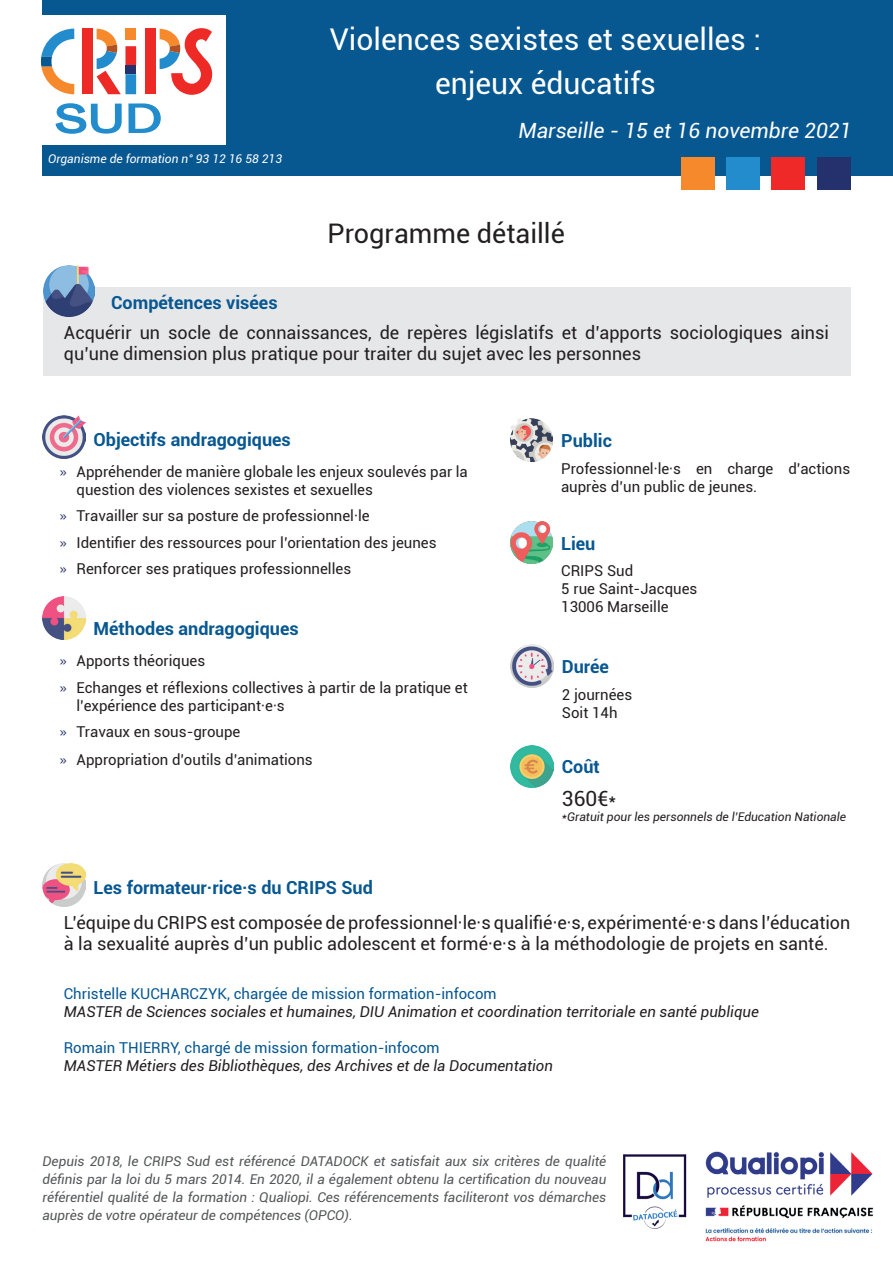
<style>
.page{position:relative;width:893px;height:1263px;background:#fff}
.page>*{position:absolute;margin:0;border:0;box-sizing:border-box;transform-origin:0 0}
.t1{font:30px/44.2px "Roboto";color:#fff;text-align:center}
.t2{font:27px "Roboto";color:#231f20}
.t3{font:italic 21px "Roboto";color:#fff}
.t4{font:21px "Roboto";color:#231f20}
.t5{font:18px/21.6px "Roboto";color:#231f20}
.t6{font:700 18px "Roboto";color:#075791}
.t7{font:15px/18px "Roboto";color:#231f20}
.t8{font:italic 15px "Roboto";color:#231f20}
.t9{font:15px "Roboto";color:#075791}
.t10{font:italic 13.5px/18px "Roboto";color:#545557;text-align:justify}
.t11{font:italic 12px "Roboto";color:#231f20}
.t12{font:italic 12px "Roboto";color:#fff}
.s1{font-family:"Segoe UI";color:#24316c}
.s2{font-size:18px}
</style>
<div class="page">
<div style="left:42px;top:0;width:851px;height:175px;background:#075791"></div>
<div style="left:817px;top:157px;width:33px;height:33px;background:#24316c"></div>
<div style="left:771px;top:157px;width:34px;height:33px;background:#ee2928"></div>
<div style="left:726px;top:157px;width:34px;height:33px;background:#228ccc"></div>
<div style="left:681px;top:157px;width:34px;height:33px;background:#f6892b"></div>
<div style="left:28px;top:15px;width:197px;height:130px;background:#fff"></div>
<svg style="left:56px;top:103px;width:66px;height:31px"></svg>
<svg style="left:128px;top:103px;width:33px;height:30px"></svg>
<div style="left:82px;top:29px;width:11px;height:65px;background:#ee2a27"></div>
<div style="left:145px;top:29px;width:11px;height:65px;background:#ee2a27"></div>
<svg style="left:97px;top:29px;width:39px;height:65px"></svg>
<svg style="left:160px;top:28px;width:53px;height:67px"></svg>
<svg style="left:41px;top:29px;width:33px;height:65px"></svg>
<div style="left:43px;top:287px;width:807px;height:89px;background:#e6e7e9"></div>
<img style="left:43px;top:416px;width:42px;height:42px">
<img style="left:43px;top:265px;width:51px;height:51px">
<img style="left:43px;top:597px;width:42px;height:42px">
<img style="left:510px;top:521px;width:42px;height:43px">
<img style="left:43px;top:864px;width:42px;height:42px">
<img style="left:511px;top:645px;width:42px;height:42px">
<img style="left:511px;top:745px;width:42px;height:43px">
<img style="left:510px;top:419px;width:43px;height:42px">
<img style="left:705px;top:1151px;width:169px;height:91px">
<img style="left:623px;top:1154px;width:64px;height:75px">
<p class="t12" style="left:48px;top:151px;width:235px">Organisme de formation n° 93 12 16 58 213</p>
<h1 class="t1" style="left:330px;top:16px;width:433px">Violences sexistes et sexuelles : enjeux éducatifs</h1>
<h3 class="t3" style="left:518px;top:116px;width:334px">Marseille - 15 et 16 novembre 2021</h3>
<h2 class="t2" style="left:328px;top:215px;width:239px">Programme détaillé</h2>
<p class="t6" style="left:111px;top:290px;width:168px">Compétences visées</p>
<p class="t5" style="left:64px;top:321px;width:767px">Acquérir un socle de connaissances, de repères législatifs et d’apports sociologiques ainsi qu’une dimension plus pratique pour traiter du sujet avec les personnes</p>
<p class="t6" style="left:94px;top:427px;width:199px">Objectifs andragogiques</p>
<p class="t7" style="left:77px;top:462px;width:393px;text-indent:-17px"><span class="s1">»</span> Appréhender de manière globale les enjeux soulevés par la question des violences sexistes et sexuelles</p>
<p class="t7" style="left:60px;top:502px;width:379px;line-height:26.5px"><span class="s1">»</span> Travailler sur sa posture de professionnel·le<br><span class="s1">»</span> Identifier des ressources pour l’orientation des jeunes <span class="s1">»</span> Renforcer ses pratiques professionnelles</p>
<p class="t6" style="left:94px;top:616px;width:207px">Méthodes andragogiques</p>
<p class="t7" style="left:60px;top:647px;width:410px;line-height:26.5px"><span class="s1">»</span> Apports théoriques<br><span class="s1">»</span> Echanges et réflexions collectives à partir de la pratique et</p>
<p class="t7" style="left:60px;top:691px;width:227px;line-height:26.5px;text-indent:17px">l’expérience des participant·e·s <span class="s1">»</span> Travaux en sous-groupe</p>
<p class="t7" style="left:60px;top:750px;width:255px"><span class="s1">»</span> Appropriation d’outils d’animations</p>
<p class="t6" style="left:561px;top:428px;width:52px">Public</p>
<p class="t7" style="left:561px;top:459px;width:291px">Professionnel·le·s en charge d’actions auprès d’un public de jeunes.</p>
<p class="t6" style="left:561px;top:530px;width:36px">Lieu</p>
<p class="t7" style="left:561px;top:561px;width:138px">CRIPS Sud<br>5 rue Saint-Jacques<br>13006 Marseille</p>
<p class="t6" style="left:562px;top:654px;width:49px">Durée</p>
<p class="t7" style="left:562px;top:685px;width:72px">2 journées<br>Soit 14h</p>
<p class="t6" style="left:562px;top:754px;width:40px">Coût</p>
<h3 class="t4" style="left:562px;top:784px;width:56px">360€<span class="s2">*</span></h3>
<p class="t11" style="left:562px;top:808px;width:286px">*Gratuit pour les personnels de l’Education Nationale</p>
<p class="t6" style="left:94px;top:875px;width:281px">Les formateur·rice·s du CRIPS Sud</p>
<p class="t5" style="left:64px;top:911px;width:788px">L’équipe du CRIPS est composée de professionnel·le·s qualifié·e·s, expérimenté·e·s dans l’éducation à la sexualité auprès d’un public adolescent et formé·e·s à la méthodologie de projets en santé.</p>
<p class="t9" style="left:64px;top:983px;width:434px">Christelle KUCHARCZYK, chargée de mission formation-infocom</p>
<p class="t8" style="left:64px;top:1001px;width:697px">MASTER de Sciences sociales et humaines, DIU Animation et coordination territoriale en santé publique</p>
<p class="t9" style="left:64px;top:1037px;width:377px">Romain THIERRY, chargé de mission formation-infocom</p>
<p class="t8" style="left:64px;top:1055px;width:491px">MASTER Métiers des Bibliothèques, des Archives et de la Documentation</p>
<p class="t10" style="left:43px;top:1152px;width:565px">Depuis 2018, le CRIPS Sud est référencé DATADOCK et satisfait aux six critères de qualité définis par la loi du 5 mars 2014. En 2020, il a également obtenu la certification du nouveau référentiel qualité de la formation : Qualiopi. Ces référencements faciliteront vos démarches auprès de votre opérateur de compétences (OPCO).</p>
</div>
